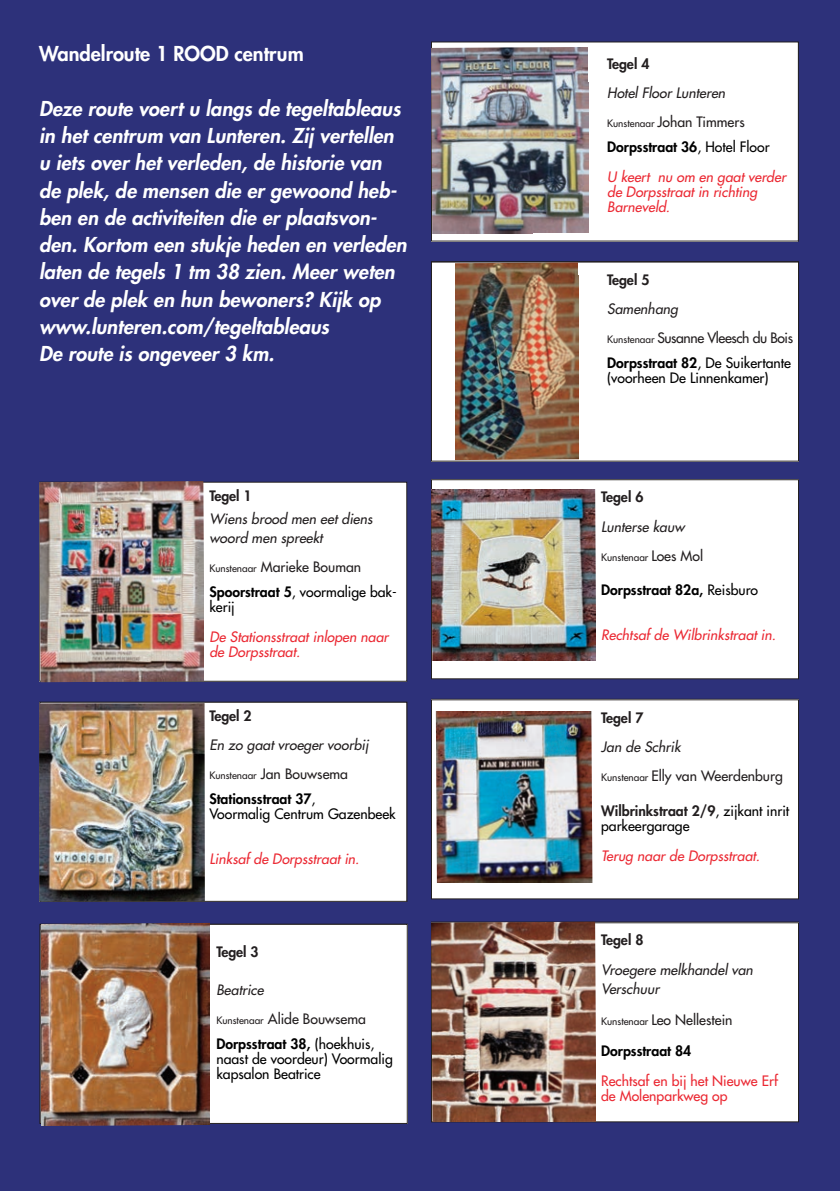
<style>
.page{position:relative;width:840px;height:1191px;background:#fff}
.page>*{position:absolute;margin:0;border:0;box-sizing:border-box;transform-origin:0 0}
.t1{font:italic 800 20px/27.2px "Futura";letter-spacing:.005em;color:#fff}
.t2{font:800 20px "Futura";color:#fff}
.t3{font:14px/15px "Futura";color:#000}
.t4{font:italic 14px/15px "Futura";letter-spacing:.005em;color:#eb2933}
.t5{font:italic 14px/19px "Futura";letter-spacing:.005em;color:#231f20}
.t6{font:14px/29px "Futura";color:#231f20}
.t7{font:800 14px "Futura";color:#231f20}
.t8{font:14px/15px "Futura";color:#eb2933}
.t9{font:14px/29px "Futura";letter-spacing:-.03em;color:#231f20}
.t10{font:800 14px "Futura";color:#000}
.t11{font:10px "Futura";color:#231f20}
.s1{font-size:10px;color:#231f20}
.s2{color:#231f20}
.s3{font-weight:800}
.s4{font-style:normal;font-size:10px}
.s5{font-style:normal}
.s6{font-style:italic}
.s7{font-size:10px}
.s8{font-weight:800;font-style:normal;color:#000}
.s9{font-style:normal;color:#000}
.s10{font-size:14px}
.s11{font-weight:400}
.s12{font-weight:800;color:#231f20}
</style>
<div class="page">
<div style="left:0;top:1px;width:839px;height:1190px;background:#2d317a"></div>
<div style="left:431px;top:262px;width:367px;height:199px;background:#fff"></div>
<div style="left:431px;top:261px;width:367px;height:200px;border:1px solid #231f20"></div>
<img style="left:454px;top:262px;width:124px;height:198px">
<div style="left:40px;top:482px;width:366px;height:199px;background:#fff"></div>
<img style="left:39px;top:481px;width:165px;height:201px">
<div style="left:431px;top:480px;width:367px;height:199px;background:#fff"></div>
<div style="left:431px;top:479px;width:367px;height:200px;border:1px solid #231f20"></div>
<img style="left:431px;top:489px;width:164px;height:172px">
<div style="left:431px;top:700px;width:367px;height:199px;background:#fff"></div>
<img style="left:435px;top:711px;width:157px;height:172px">
<div style="left:431px;top:922px;width:367px;height:199px;background:#fff"></div>
<img style="left:431px;top:921px;width:164px;height:200px">
<div style="left:40px;top:702px;width:366px;height:199px;background:#fff"></div>
<div style="left:39px;top:702px;width:368px;height:200px;border:1px solid #231f20"></div>
<img style="left:39px;top:703px;width:166px;height:198px">
<div style="left:40px;top:924px;width:367px;height:199px;background:#fff"></div>
<img style="left:41px;top:923px;width:168px;height:202px">
<div style="left:431px;top:42px;width:366px;height:199px;background:#fff"></div>
<div style="left:431px;top:41px;width:367px;height:200px;border:1px solid #231f20"></div>
<img style="left:431px;top:47px;width:157px;height:186px">
<p class="t2" style="left:39px;top:44px;width:266px">Wandelroute 1 ROOD centrum</p>
<p class="t1" style="left:39px;top:96px;width:369px">Deze route voert u langs de tegeltableaus in het centrum van Lunteren. Zij vertellen u iets over het verleden, de historie van de plek, de mensen die er gewoond heb&shy;ben en de activiteiten die er plaatsvon&shy;den. Kortom een stukje heden en verleden laten de tegels 1 tm 38 zien. Meer weten over de plek en hun bewoners? Kijk op www.lunteren.com/tegeltableaus<br>De route is ongeveer 3 km.</p>
<p class="t7" style="left:209px;top:489px;width:44px">Tegel 1</p>
<p class="t5" style="left:209px;top:510px;width:164px">Wiens brood men eet diens woord men spreekt</p>
<p class="t3" style="left:209px;top:555px;width:189px;line-height:25px"><span class="s1">Kunstenaar</span> <span class="s2">Marieke Bouman<br></span><span class="s3">Spoorstraat 5</span>, voormalige bak-</p>
<p class="t3" style="left:209px;top:600px;width:27px">kerij</p>
<p class="t4" style="left:209px;top:630px;width:180px">De Stationsstraat inlopen naar de Dorpsstraat.</p>
<p class="t7" style="left:209px;top:709px;width:44px">Tegel 2</p>
<p class="t5" style="left:209px;top:731px;width:161px;line-height:29px">En zo gaat vroeger voorbij<br><span class="s4">Kunstenaar</span> <span class="s5">Jan Bouwsema</span></p>
<p class="t3" style="left:209px;top:792px;width:188px"><span class="s3">Stationsstraat 37</span>,<br>Voormalig Centrum Gazenbeek</p>
<p class="t4" style="left:209px;top:852px;width:151px">Linksaf de Dorpsstraat in.</p>
<p class="t7" style="left:216px;top:945px;width:44px">Tegel 3</p>
<p class="t6" style="left:216px;top:976px;width:151px"><span class="s6">Beatrice<br></span><span class="s7">Kunstenaar</span> Alide Bouwsema</p>
<p class="t3" style="left:216px;top:1037px;width:178px"><span class="s3">Dorpsstraat 38,</span> (hoekhuis, naast de voordeur) Voormalig kapsalon Beatrice</p>
<p class="t7" style="left:607px;top:57px;width:44px">Tegel 4</p>
<p class="t5" style="left:607px;top:79px;width:139px;line-height:29px">Hotel Floor Lunteren<br><span class="s4">Kunstenaar</span> <span class="s5">Johan Timmers</span></p>
<p class="t4" style="left:607px;top:133px;width:180px;line-height:30px"><span class="s8">Dorpsstraat 36</span><span class="s9">, Hotel Floor<br></span>U keert nu om en gaat verder</p>
<p class="t4" style="left:607px;top:185px;width:151px">de Dorpsstraat in richting<br>Barneveld.</p>
<p class="t7" style="left:607px;top:273px;width:44px">Tegel 5</p>
<p class="t9" style="left:607px;top:295px;width:187px"><span class="s6">Samenhang<br></span><span class="s7">Kunstenaar</span> Susanne Vleesch du Bois</p>
<p class="t3" style="left:607px;top:356px;width:185px"><span class="s3">Dorpsstraat 82</span>, De Suikertante (voorheen De Linnenkamer)</p>
<p class="t7" style="left:601px;top:490px;width:44px">Tegel 6</p>
<p class="t5" style="left:601px;top:518px;width:85px">Lunterse kauw</p>
<p class="t11" style="left:601px;top:552px;width:103px">Kunstenaar <span class="s10">Loes Mol</span></p>
<p class="t10" style="left:601px;top:583px;width:158px">Dorpsstraat 82a, <span class="s11">Reisburo</span></p>
<p class="t4" style="left:601px;top:628px;width:176px">Rechtsaf de Wilbrinkstraat in.</p>
<p class="t7" style="left:601px;top:710px;width:44px">Tegel 7</p>
<p class="t6" style="left:601px;top:733px;width:183px"><span class="s6">Jan de Schrik<br></span><span class="s7">Kunstenaar</span> Elly van Weerdenburg</p>
<p class="t3" style="left:601px;top:804px;width:189px"><span class="s12">Wilbrinkstraat 2/9</span>, zijkant inrit parkeergarage</p>
<p class="t4" style="left:601px;top:849px;width:160px">Terug naar de Dorpsstraat.</p>
<p class="t7" style="left:601px;top:933px;width:44px">Tegel 8</p>
<p class="t5" style="left:601px;top:960px;width:153px">Vroegere melkhandel van<br>Verschuur</p>
<p class="t6" style="left:601px;top:1006px;width:133px"><span class="s7">Kunstenaar</span> Leo Nellestein</p>
<p class="t10" style="left:601px;top:1043px;width:92px">Dorpsstraat 84</p>
<p class="t8" style="left:601px;top:1074px;width:178px">Rechtsaf en bij het Nieuwe Erf de Molenparkweg op</p>
</div>
